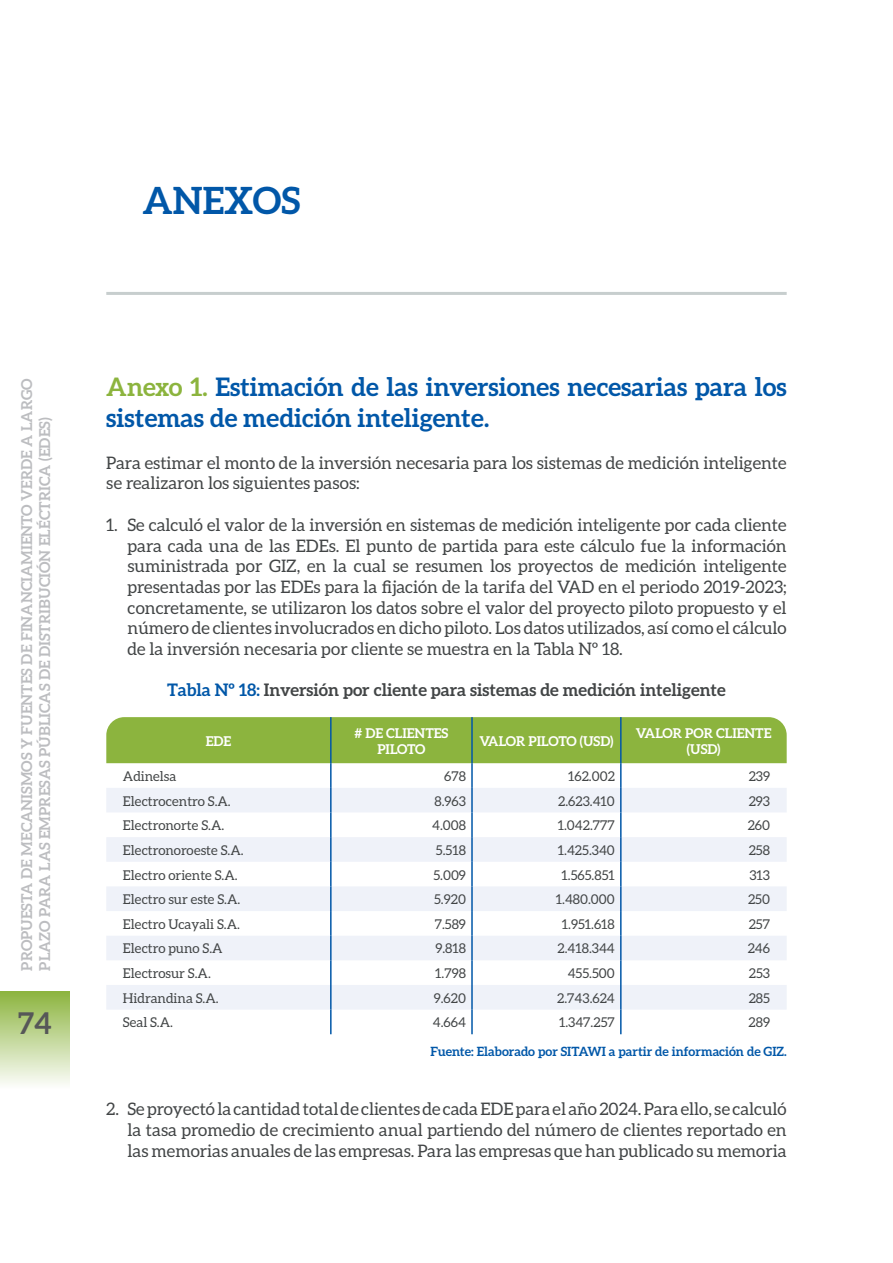
<style>
.page{position:relative;width:893px;height:1263px;background:#fff}
.page>*{position:absolute;margin:0;border:0;box-sizing:border-box;transform-origin:0 0}
.t1{font:700 37.5px "Aleo";color:#0157a8}
.t2{font:700 30px "Aleo";color:#565758}
._02_SUB_Titulo{font:700 25.5px/30.6px "Aleo";color:#0157a8}
._04_PARRAFO{font:17.25px/20.7px "Aleo";color:#424546;text-align:justify}
.titulos_graficos{font:700 17.25px "Aleo";color:#424546}
.t3{font:700 15px/18px "Aleo";color:#bcbdc0}
.t4{font:13.5px "Aleo";color:#424546}
.t5{font:700 13.5px/16.2px "Aleo";color:#fff;text-align:center}
.pie_de_graficos{font:700 12.75px "Aleo";color:#0157a8}
.s1{color:#8cb43e}
.s2{color:#0157a8}
</style>
<div class="page">
<div style="left:0;top:991px;width:70px;height:97px;background:linear-gradient(to bottom,#8cb43e,#fcfdfb)"></div>
<div style="left:106px;top:717px;width:681px;height:46px;background:#8cb43e"></div>
<svg style="left:106px;top:788px;width:681px;height:222px;fill:#eff2f9"></svg>
<hr style="left:330px;top:717px;width:2px;height:46px;background:#0157a8">
<hr style="left:330px;top:763px;width:2px;height:25px;background:#0157a8">
<hr style="left:330px;top:788px;width:2px;height:24px;background:#0157a8">
<hr style="left:330px;top:812px;width:2px;height:25px;background:#0157a8">
<hr style="left:330px;top:837px;width:2px;height:25px;background:#0157a8">
<hr style="left:330px;top:862px;width:2px;height:24px;background:#0157a8">
<hr style="left:330px;top:886px;width:2px;height:25px;background:#0157a8">
<hr style="left:330px;top:911px;width:2px;height:25px;background:#0157a8">
<hr style="left:330px;top:936px;width:2px;height:24px;background:#0157a8">
<hr style="left:330px;top:960px;width:2px;height:25px;background:#0157a8">
<hr style="left:330px;top:985px;width:2px;height:25px;background:#0157a8">
<hr style="left:330px;top:1009px;width:2px;height:25px;background:#0157a8">
<hr style="left:471px;top:717px;width:2px;height:46px;background:#0157a8">
<hr style="left:471px;top:763px;width:2px;height:25px;background:#0157a8">
<hr style="left:471px;top:788px;width:2px;height:24px;background:#0157a8">
<hr style="left:471px;top:812px;width:2px;height:25px;background:#0157a8">
<hr style="left:471px;top:837px;width:2px;height:25px;background:#0157a8">
<hr style="left:471px;top:862px;width:2px;height:24px;background:#0157a8">
<hr style="left:471px;top:886px;width:2px;height:25px;background:#0157a8">
<hr style="left:471px;top:911px;width:2px;height:25px;background:#0157a8">
<hr style="left:471px;top:936px;width:2px;height:24px;background:#0157a8">
<hr style="left:471px;top:960px;width:2px;height:25px;background:#0157a8">
<hr style="left:471px;top:985px;width:2px;height:25px;background:#0157a8">
<hr style="left:471px;top:1009px;width:2px;height:25px;background:#0157a8">
<hr style="left:620px;top:717px;width:2px;height:46px;background:#0157a8">
<hr style="left:620px;top:763px;width:2px;height:25px;background:#0157a8">
<hr style="left:620px;top:788px;width:2px;height:24px;background:#0157a8">
<hr style="left:620px;top:812px;width:2px;height:25px;background:#0157a8">
<hr style="left:620px;top:837px;width:2px;height:25px;background:#0157a8">
<hr style="left:620px;top:862px;width:2px;height:24px;background:#0157a8">
<hr style="left:620px;top:886px;width:2px;height:25px;background:#0157a8">
<hr style="left:620px;top:911px;width:2px;height:25px;background:#0157a8">
<hr style="left:620px;top:936px;width:2px;height:24px;background:#0157a8">
<hr style="left:620px;top:960px;width:2px;height:25px;background:#0157a8">
<hr style="left:620px;top:985px;width:2px;height:25px;background:#0157a8">
<hr style="left:620px;top:1009px;width:2px;height:25px;background:#0157a8">
<hr style="left:106px;top:292px;width:681px;height:3px;background:#c7cece">
<p class="t1" style="left:142px;top:179px;width:159px">ANEXOS</p>
<p class="t3" style="left:17px;top:971px;width:593px;rotate:-90deg">PROPUESTA DE MECANISMOS Y FUENTES DE FINANCIAMIENTO VERDE A LARGO<br>PLAZO PARA LAS EMPRESAS PÚBLICAS DE DISTRIBUCIÓN ELÉCTRICA (EDES)</p>
<h2 class="t2" style="left:18px;top:1005px;width:35px">74</h2>
<p class="_02_SUB_Titulo" style="left:106px;top:371px;width:682px"><span class="s1">Anexo 1.</span> Estimación de las inversiones necesarias para los sistemas de medición inteligente.</p>
<p class="_04_PARRAFO" style="left:106px;top:452px;width:682px">Para estimar el monto de la inversión necesaria para los sistemas de medición inteligente se realizaron los siguientes pasos:</p>
<p class="_04_PARRAFO" style="left:128px;top:514px;width:661px;text-indent:-21px">1. Se calculó el valor de la inversión en sistemas de medición inteligente por cada cliente para cada una de las EDEs. El punto de partida para este cálculo fue la información suministrada por GIZ, en la cual se resumen los proyectos de medición inteligente presentadas por las EDEs para la fijación de la tarifa del VAD en el periodo 2019-2023; concretamente, se utilizaron los datos sobre el valor del proyecto piloto propuesto y el número de clientes involucrados en dicho piloto. Los datos utilizados, así como el cálculo de la inversión necesaria por cliente se muestra en la Tabla Nº 18.</p>
<p class="titulos_graficos" style="left:167px;top:680px;width:560px"><span class="s2">Tabla Nº 18:</span> Inversión por cliente para sistemas de medición inteligente</p>
<p class="t5" style="left:206px;top:732px;width:27px">EDE</p>
<p class="t5" style="left:354px;top:724px;width:96px"># DE CLIENTES<br>PILOTO</p>
<p class="t5" style="left:479px;top:732px;width:136px">VALOR PILOTO (USD)</p>
<p class="t5" style="left:636px;top:724px;width:137px">VALOR POR CLIENTE (USD)</p>
<p class="t4" style="left:123px;top:768px;width:55px">Adinelsa</p>
<p class="t4" style="left:444px;top:768px;width:23px">678</p>
<p class="t4" style="left:568px;top:768px;width:48px">162.002</p>
<p class="t4" style="left:749px;top:768px;width:23px">239</p>
<p class="t4" style="left:123px;top:793px;width:109px">Electrocentro S.A.</p>
<p class="t4" style="left:434px;top:793px;width:33px">8.963</p>
<p class="t4" style="left:558px;top:793px;width:58px">2.623.410</p>
<p class="t4" style="left:749px;top:793px;width:23px">293</p>
<p class="t4" style="left:123px;top:818px;width:103px">Electronorte S.A.</p>
<p class="t4" style="left:432px;top:818px;width:35px">4.008</p>
<p class="t4" style="left:558px;top:818px;width:58px">1.042.777</p>
<p class="t4" style="left:748px;top:818px;width:24px">260</p>
<p class="t4" style="left:123px;top:842px;width:122px">Electronoroeste S.A.</p>
<p class="t4" style="left:436px;top:842px;width:32px">5.518</p>
<p class="t4" style="left:558px;top:842px;width:58px">1.425.340</p>
<p class="t4" style="left:749px;top:842px;width:23px">258</p>
<p class="t4" style="left:123px;top:867px;width:116px">Electro oriente S.A.</p>
<p class="t4" style="left:433px;top:867px;width:34px">5.009</p>
<p class="t4" style="left:562px;top:867px;width:55px">1.565.851</p>
<p class="t4" style="left:749px;top:867px;width:22px">313</p>
<p class="t4" style="left:123px;top:892px;width:119px">Electro sur este S.A.</p>
<p class="t4" style="left:434px;top:892px;width:33px">5.920</p>
<p class="t4" style="left:556px;top:892px;width:60px">1.480.000</p>
<p class="t4" style="left:748px;top:892px;width:23px">250</p>
<p class="t4" style="left:123px;top:916px;width:119px">Electro Ucayali S.A.</p>
<p class="t4" style="left:435px;top:916px;width:33px">7.589</p>
<p class="t4" style="left:562px;top:916px;width:54px">1.951.618</p>
<p class="t4" style="left:749px;top:916px;width:23px">257</p>
<p class="t4" style="left:123px;top:941px;width:101px">Electro puno S.A</p>
<p class="t4" style="left:435px;top:941px;width:32px">9.818</p>
<p class="t4" style="left:558px;top:941px;width:59px">2.418.344</p>
<p class="t4" style="left:748px;top:941px;width:24px">246</p>
<p class="t4" style="left:123px;top:966px;width:89px">Electrosur S.A.</p>
<p class="t4" style="left:435px;top:966px;width:32px">1.798</p>
<p class="t4" style="left:568px;top:966px;width:49px">455.500</p>
<p class="t4" style="left:749px;top:966px;width:23px">253</p>
<p class="t4" style="left:123px;top:990px;width:97px">Hidrandina S.A.</p>
<p class="t4" style="left:434px;top:990px;width:34px">9.620</p>
<p class="t4" style="left:557px;top:990px;width:59px">2.743.624</p>
<p class="t4" style="left:749px;top:990px;width:23px">285</p>
<p class="t4" style="left:123px;top:1015px;width:52px">Seal S.A.</p>
<p class="t4" style="left:433px;top:1015px;width:35px">4.664</p>
<p class="t4" style="left:559px;top:1015px;width:57px">1.347.257</p>
<p class="t4" style="left:749px;top:1015px;width:23px">289</p>
<p class="pie_de_graficos" style="left:431px;top:1044px;width:358px">Fuente: Elaborado por SITAWI a partir de información de GIZ.</p>
<p class="_04_PARRAFO" style="left:128px;top:1098px;width:661px;text-indent:-21px">2. Se proyectó la cantidad total de clientes de cada EDE para el año 2024. Para ello, se calculó la tasa promedio de crecimiento anual partiendo del número de clientes reportado en las memorias anuales de las empresas. Para las empresas que han publicado su memoria</p>
</div>
